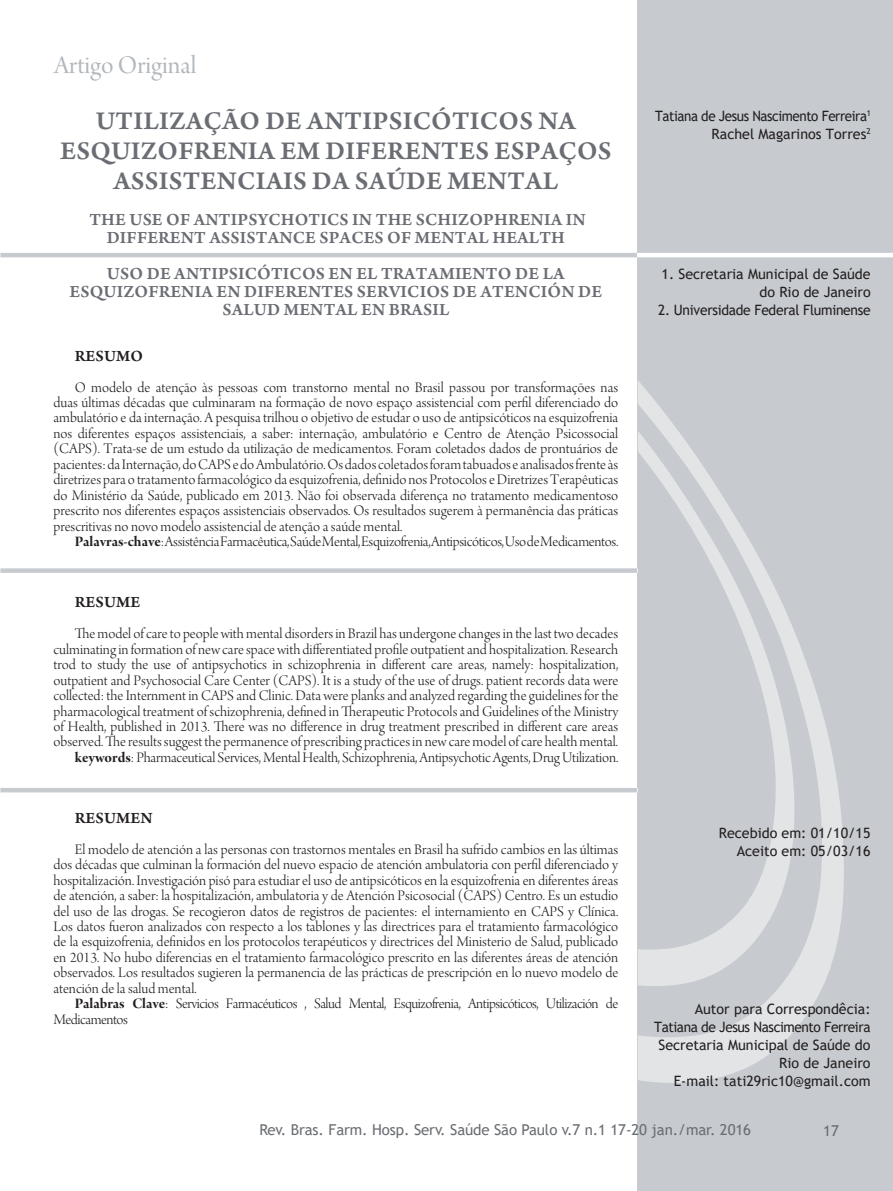
<style>
.page{position:relative;width:893px;height:1191px;background:#fff}
.page>*{position:absolute;margin:0;border:0;box-sizing:border-box;transform-origin:0 0}
.t1{font:27px/30px "Arno Pro Smbd Sm Text";letter-spacing:.01em;color:#6a6d73;text-align:center}
.t2{font:27px "Arno Pro Display";color:#b1b7bc}
.t3{font:18px/18px "Arno Pro Smbd Sm Text";letter-spacing:.01em;color:#6a6d73;text-align:center}
.t4{font:16.5px "Arno Pro Smbd Sm Text";color:#231f20}
.t5{font:15.45px/15.5px "Arno Pro Light Display";color:#231f20;text-align:justify}
.t6{font:15.45px/15.5px "Arno Pro Light Display";letter-spacing:-.03em;color:#231f20}
.t7{font:15.45px "Arno Pro Light Display";letter-spacing:-.02em;color:#231f20}
.t8{font:15px "Trebuchet MS";letter-spacing:-.005em;color:#6a6d73}
.t9{font:14.25px/18px "Trebuchet MS";color:#231f20;text-align:right}
.t10{font:14.25px/18px "Trebuchet MS";letter-spacing:-.03em;color:#231f20;text-align:right;scale:.94 1}
.t11{font:14.25px "Trebuchet MS";letter-spacing:-.02em;color:#231f20}
.s1{font-family:"Arno Pro Bold Display"}
</style>
<div class="page">
<div style="left:637px;top:0;width:255px;height:1191px;background:#c7cbcf"></div>
<svg style="left:638px;top:381px;width:206px;height:702px"></svg>
<svg style="left:637px;top:431px;width:158px;height:557px"></svg>
<svg style="left:0;top:253px;width:892px;height:4px;background:#d7d9dc"></svg>
<hr style="left:0;top:788px;width:637px;height:4px;background:#c7cbcf">
<div style="left:0;top:568px;width:637px;height:5px;background:#c7cbcf"></div>
<h1 class="t2" style="left:54px;top:50px;width:144px">Artigo Original</h1>
<h1 class="t1" style="left:60px;top:107px;width:553px">UTILIZAÇÃO DE ANTIPSICÓTICOS NA<br>ESQUIZOFRENIA EM DIFERENTES ESPAÇOS<br>ASSISTENCIAIS DA SAÚDE MENTAL</h1>
<p class="t3" style="left:89px;top:211px;width:498px">THE USE OF ANTIPSYCHOTICS IN THE SCHIZOPHRENIA IN<br>DIFFERENT ASSISTANCE SPACES OF MENTAL HEALTH</p>
<p class="t3" style="left:70px;top:265px;width:534px">USO DE ANTIPSICÓTICOS EN EL TRATAMIENTO DE LA<br>ESQUIZOFRENIA EN DIFERENTES SERVICIOS DE ATENCIÓN DE<br>SALUD MENTAL EN BRASIL</p>
<p class="t4" style="left:75px;top:346px;width:24px">RESUMO</p>
<p class="t5" style="left:53px;top:380px;width:566px;text-indent:21px">O modelo de atenção às pessoas com transtorno mental no Brasil passou por transformações nas duas últimas décadas que culminaram na formação de novo espaço assistencial com perfil diferenciado do ambulatório e da internação. A pesquisa trilhou o objetivo de estudar o uso de antipsicóticos na esquizofrenia nos diferentes espaços assistenciais, a saber: internação, ambulatório e Centro de Atenção Psicossocial (CAPS). Trata-se de um estudo da utilização de medicamentos. Foram coletados dados de prontuários de pacientes: da Internação, do CAPS e do Ambulatório. Os dados coletados foram tabuados e analisados frente às diretrizes para o tratamento farmacológico da esquizofrenia, definido nos Protocolos e Diretrizes Terapêuticas do Ministério da Saúde, publicado em 2013. Não foi observada diferença no tratamento medicamentoso prescrito nos diferentes espaços assistenciais observados. Os resultados sugerem à permanência das práticas prescritivas no novo modelo assistencial de atenção a saúde mental.</p>
<p class="t7" style="left:75px;top:533px;width:545px"><span class="s1">Palavras-chave</span>: Assistência Farmacêutica, Saúde Mental, Esquizofrenia, Antipsicóticos, Uso de Medicamentos.</p>
<p class="t4" style="left:75px;top:593px;width:23px">RESUME</p>
<p class="t5" style="left:53px;top:627px;width:566px;text-align:right">The model of care to people with mental disorders in Brazil has undergone changes in the last two decades culminating in formation of new care space with differentiated profile outpatient and hospitalization. Research trod to study the use of antipsychotics in schizophrenia in different care areas, namely: hospitalization, outpatient and Psychosocial Care Center (CAPS). It is a study of the use of drugs. patient records data were collected: the Internment in CAPS and Clinic. Data were planks and analyzed regarding the guidelines for the pharmacological treatment of schizophrenia, defined in Therapeutic Protocols and Guidelines of the Ministry of Health, published in 2013. There was no difference in drug treatment prescribed in different care areas observed. The results suggest the permanence of prescribing practices in new care model of care health mental. <span class="s1">keywords</span>: Pharmaceutical Services, Mental Health, Schizophrenia, Antipsychotic Agents, Drug Utilization.</p>
<p class="t4" style="left:75px;top:809px;width:23px">RESUMEN</p>
<p class="t5" style="left:53px;top:842px;width:566px;text-indent:21px">El modelo de atención a las personas con trastornos mentales en Brasil ha sufrido cambios en las últimas dos décadas que culminan la formación del nuevo espacio de atención ambulatoria con perfil diferenciado y hospitalización. Investigación pisó para estudiar el uso de antipsicóticos en la esquizofrenia en diferentes áreas de atención, a saber: la hospitalización, ambulatoria y de Atención Psicosocial (CAPS) Centro. Es un estudio del uso de las drogas. Se recogieron datos de registros de pacientes: el internamiento en CAPS y Clínica.<br>Los datos fueron analizados con respecto a los tablones y las directrices para el tratamiento farmacológico de la esquizofrenia, definidos en los protocolos terapéuticos y directrices del Ministerio de Salud, publicado en 2013. No hubo diferencias en el tratamiento farmacológico prescrito en las diferentes áreas de atención observados. Los resultados sugieren la permanencia de las prácticas de prescripción en lo nuevo modelo de atención de la salud mental.</p>
<p class="t6" style="left:53px;top:997px;width:566px;text-indent:21px"><span class="s1">Palabras Clave</span>: Servicios Farmacéuticos , Salud Mental, Esquizofrenia, Antipsicóticos, Utilización de<br>Medicamentos</p>
<p class="t10" style="left:655px;top:107px;width:231px">Tatiana de Jesus Nascimento Ferreira<sup>1<br></sup>Rachel Magarinos Torres<sup>2</sup></p>
<p class="t9" style="left:661px;top:265px;width:211px">1. Secretaria Municipal de Saúde do Rio de Janeiro</p>
<p class="t11" style="left:658px;top:301px;width:214px">2. Universidade Federal Fluminense</p>
<p class="t9" style="left:718px;top:824px;width:153px">Recebido em: 01/10/15<br>Aceito em: 05/03/16</p>
<p class="t9" style="left:654px;top:999px;width:218px">Autor para Correspondêcia:<br>Tatiana de Jesus Nascimento Ferreira<br>Secretaria Municipal de Saúde do<br>Rio de Janeiro<br>E-mail: tati29ric10@gmail.com</p>
<p class="t8" style="left:259px;top:1120px;width:493px">Rev. Bras. Farm. Hosp. Serv. Saúde São Paulo v.7 n.1 17-20 jan./mar. 2016</p>
<p class="t8" style="left:823px;top:1121px;width:17px">17</p>
</div>
